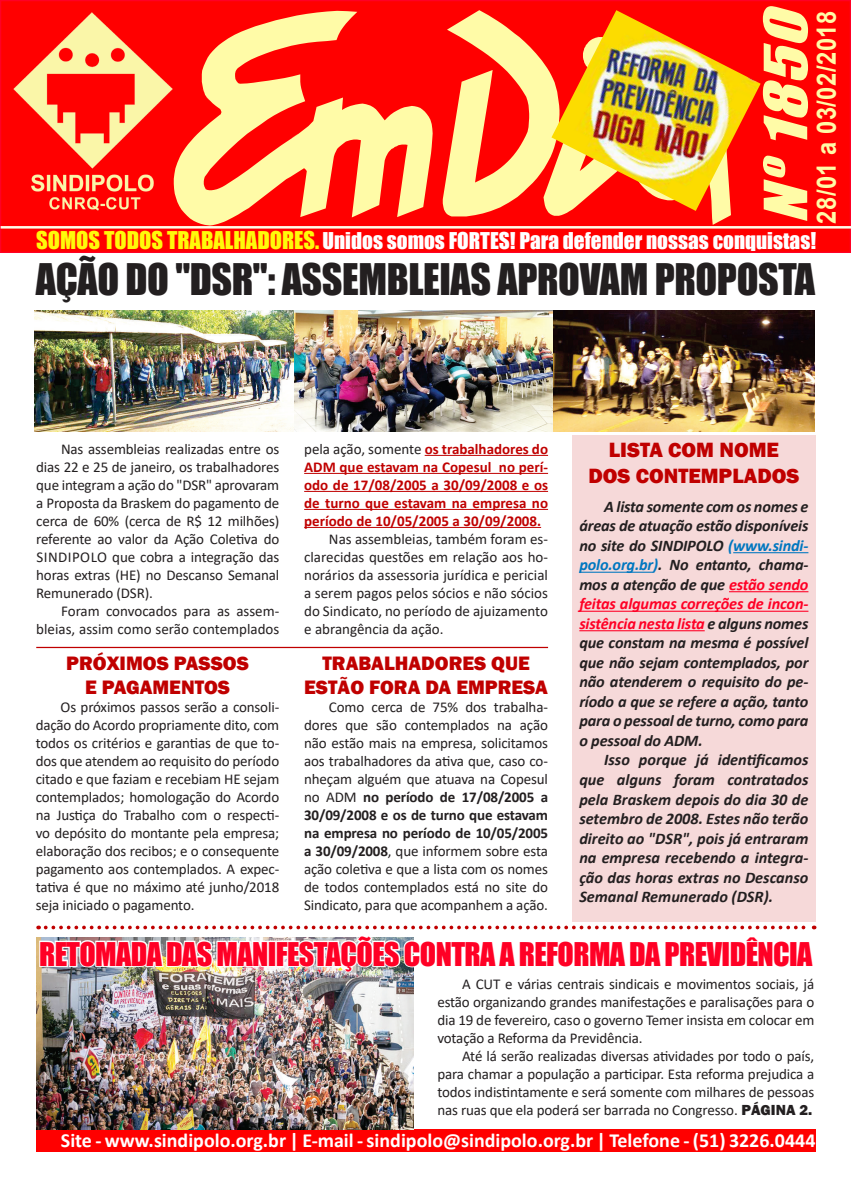
<style>
.page{position:relative;width:851px;height:1177px;background:#fff}
.page>*{position:absolute;margin:0;border:0;box-sizing:border-box;transform-origin:0 0}
.t1{font:italic 55px "Impact";color:#fffba7;scale:1.19 1}
.Titulos{font:40px "Impact";letter-spacing:-.01em;color:#231f20}
.Titulos-2{font:30px "Impact";letter-spacing:-.02em;color:#ff0025}
.t2{font:700 26.62px "Arial";letter-spacing:.02em;color:#fffba7;scale:.89 1}
.t3{font:21.25px "Impact";color:#fff}
.Entretítulos{font:800 21.25px "Franklin Gothic";color:#c00000}
.Texto{font:700 20px "Calibri";color:#fff}
.Texto-2{font:800 20px "Franklin Gothic";color:#c00000}
.Texto-3{font:italic 700 16.25px/19.5px "Calibri";letter-spacing:-.01em;color:#231f20;text-align:justify}
.Texto-4{font:15px/18px "Calibri";letter-spacing:-.01em;color:#231f20;text-align:justify}
.Texto-5{font:700 15px/18px "Calibri";color:#c00000;text-align:justify}
.s1{font-size:22.5px;color:#fffa0a}
.s2{font-weight:400;color:#231f20}
.s3{font-weight:700}
.s4{color:#0077c0}
.s5{color:#ff0025}
.s6{font-family:"Franklin Gothic";font-weight:800}
</style>
<div class="page">
<div style="left:36px;top:1129px;width:779px;height:23px;background:#f00"></div>
<div style="left:1px;top:1px;width:849px;height:251px;background:#f00"></div>
<div style="left:0;top:0;width:850px;height:253px;border:1px solid #ff0025"></div>
<svg style="left:174px;top:11px;width:258px;height:214px"></svg>
<svg style="left:442px;top:10px;width:288px;height:215px"></svg>
<hr style="left:1px;top:226px;width:849px;height:2px;background:#fffee9">
<img style="left:13px;top:13px;width:159px;height:198px">
<img style="left:551px;top:10px;width:209px;height:201px">
<img style="left:36px;top:993px;width:377px;height:136px">
<img style="left:34px;top:311px;width:780px;height:120px">
<img style="left:36px;top:921px;width:779px;height:72px">
<div style="left:572px;top:435px;width:243px;height:486px;background:#f6d9d9"></div>
<hr style="left:733px;top:552px;width:75px;height:1px;background:#0077c0">
<hr style="left:579px;top:571px;width:74px;height:1px;background:#0077c0">
<hr style="left:729px;top:591px;width:79px;height:1px;background:#ff0025">
<hr style="left:579px;top:610px;width:229px;height:1px;background:#ff0025">
<hr style="left:579px;top:630px;width:125px;height:1px;background:#ff0025">
<hr style="left:424px;top:455px;width:124px;height:1px;background:#c00000">
<hr style="left:304px;top:473px;width:244px;height:1px;background:#c00000">
<hr style="left:304px;top:491px;width:244px;height:1px;background:#c00000">
<hr style="left:304px;top:509px;width:244px;height:1px;background:#c00000">
<hr style="left:304px;top:527px;width:237px;height:1px;background:#c00000">
<hr style="left:36px;top:647px;width:512px;height:1px;background:#c00000">
<p class="t1" style="left:742px;top:224px;width:197px;rotate:-90deg">Nº1850</p>
<p class="t2" style="left:807px;top:224px;width:241px;rotate:-90deg">28/01 a 03/02/2018</p>
<p class="t3" style="left:36px;top:224px;width:781px"><span class="s1">SOMOS TODOS TRABALHADORES.</span> Unidos somos FORTES! Para defender nossas conquistas!</p>
<p class="Titulos" style="left:36px;top:249px;width:780px">AÇÃO DO "DSR": ASSEMBLEIAS APROVAM PROPOSTA</p>
<p class="Texto-4" style="left:36px;top:439px;width:244px;text-indent:25px">Nas assembleias realizadas entre os dias 22 e 25 de janeiro, os trabalhadores que integram a ação do "DSR" aprovaram a Proposta da Braskem do pagamento de cerca de 60% (cerca de R$ 12 milhões) referente ao valor da Ação Coletiva do SINDIPOLO que cobra a integração das horas extras (HE) no Descanso Semanal Remunerado (DSR).</p>
<p class="Texto-4" style="left:36px;top:601px;width:244px;text-align:right">Foram convocados para as assem&shy;bleias, assim como serão contemplados</p>
<p class="Texto-2" style="left:66px;top:650px;width:184px">PRÓXIMOS PASSOS</p>
<p class="Texto-2" style="left:85px;top:674px;width:146px">E PAGAMENTOS</p>
<p class="Texto-4" style="left:36px;top:697px;width:245px;text-indent:25px">Os próximos passos serão a consoli&shy;dação do Acordo propriamente dito, com todos os critérios e garantias de que to&shy;dos que atendem ao requisito do período citado e que faziam e recebiam HE sejam contemplados; homologação do Acordo na Justiça do Trabalho com o respecti&shy;vo depósito do montante pela empresa; elaboração dos recibos; e o consequente pagamento aos contemplados. A expec&shy;tativa é que no máximo até junho/2018 seja iniciado o pagamento.</p>
<p class="Texto-5" style="left:304px;top:439px;width:245px"><span class="s2">pela ação, somente</span> os trabalhadores do ADM que estavam na Copesul no perí&shy;odo de 17/08/2005 a 30/09/2008 e os de turno que estavam na empresa no período de 10/05/2005 a 30/09/2008.</p>
<p class="Texto-4" style="left:304px;top:529px;width:245px;text-indent:25px">Nas assembleias, também foram es&shy;clarecidas questões em relação aos ho&shy;norários da assessoria jurídica e pericial a serem pagos pelos sócios e não sócios do Sindicato, no período de ajuizamento e abrangência da ação.</p>
<p class="Texto-2" style="left:322px;top:650px;width:209px">TRABALHADORES QUE</p>
<p class="Texto-2" style="left:304px;top:674px;width:245px">ESTÃO FORA DA EMPRESA</p>
<p class="Texto-4" style="left:304px;top:697px;width:245px;text-indent:25px">Como cerca de 75% dos trabalha&shy;dores que são contemplados na ação não estão mais na empresa, solicitamos aos trabalhadores da ativa que, caso co&shy;nheçam alguém que atuava na Copesul no ADM <span class="s3">no período de 17/08/2005 a 30/09/2008 e os de turno que estavam na empresa no período de 10/05/2005 a 30/09/2008</span>, que informem sobre esta ação coletiva e que a lista com os nomes de todos contemplados está no site do Sindicato, para que acompanhem a ação.</p>
<p class="Entretítulos" style="left:608px;top:436px;width:172px">LISTA COM NOME</p>
<p class="Entretítulos" style="left:588px;top:462px;width:212px">DOS CONTEMPLADOS</p>
<p class="Texto-3" style="left:579px;top:496px;width:230px;text-indent:25px">A lista somente com os nomes e áreas de atuação estão disponíveis no site do SINDIPOLO <span class="s4">(www.sindi&shy;polo.org.br)</span>. No entanto, chama&shy;mos a atenção de que <span class="s5">estão sendo feitas algumas correções de incon&shy;sistência nesta lista</span> e alguns nomes que constam na mesma é possível que não sejam contemplados, por não atenderem o requisito do pe&shy;ríodo a que se refere a ação, tanto para o pessoal de turno, como para o pessoal do ADM.</p>
<p class="Texto-3" style="left:579px;top:749px;width:230px;text-indent:25px">Isso porque já identificamos que alguns foram contratados pela Braskem depois do dia 30 de setembro de 2008. Estes não terão direito ao "DSR", pois já entraram na empresa recebendo a integra&shy;ção das horas extras no Descanso Semanal Remunerado (DSR).</p>
<p class="Titulos-2" style="left:39px;top:930px;width:774px">RETOMADA DAS MANIFESTAÇÕES CONTRA A REFORMA DA PREVIDÊNCIA</p>
<p class="Texto-4" style="left:437px;top:974px;width:378px;text-indent:25px">A CUT e várias centrais sindicais e movimentos sociais, já estão organizando grandes manifestações e paralisações para o dia 19 de fevereiro, caso o governo Temer insista em colocar em votação a Reforma da Previdência.</p>
<p class="Texto-4" style="left:437px;top:1046px;width:378px;text-indent:25px">Até lá serão realizadas diversas atividades por todo o país, para chamar a população a participar. Esta reforma prejudica a todos indistintamente e será somente com milhares de pessoas nas ruas que ela poderá ser barrada no Congresso. <span class="s6">PÁGINA 2.</span></p>
<p class="Texto" style="left:61px;top:1126px;width:756px">Site - www.sindipolo.org.br | E-mail - sindipolo@sindipolo.org.br | Telefone - (51) 3226.0444</p>
</div>
